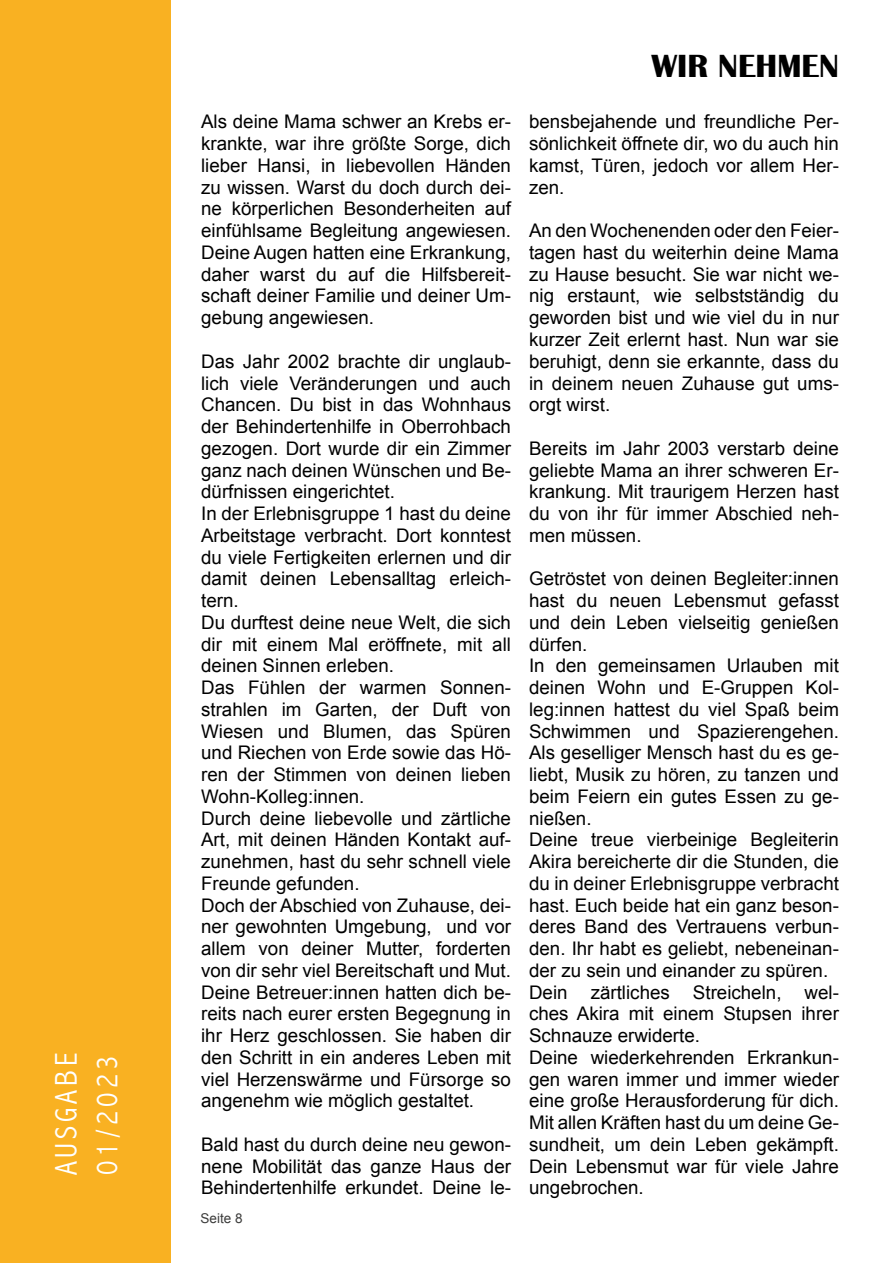
<style>
.page{position:relative;width:893px;height:1263px;background:#fff}
.page>*{position:absolute;margin:0;border:0;box-sizing:border-box;transform-origin:0 0}
.t1{font:700 33px "Britannic";color:#000}
.t2{font:300 condensed 31.5px/40.5px "Abadi";letter-spacing:.13em;color:#fff}
.t3{font:18.75px/21.8px "Arial";color:#000;text-align:justify}
.t4{font:13.5px "Arial";color:#3c3c3b}
</style>
<div class="page">
<div style="left:0;top:0;width:171px;height:1263px;background:#f9b122"></div>
<h2 class="t2" style="left:46px;top:1175px;width:124px;rotate:-90deg">AUSGABE<br>01/2023</h2>
<p class="t3" style="left:201px;top:111px;width:311px">Als deine Mama schwer an Krebs er&shy;krankte, war ihre größte Sorge, dich lieber Hansi, in liebevollen Händen zu wissen. Warst du doch durch dei&shy;ne körperlichen Besonderheiten auf einfühlsame Begleitung angewiesen.<br>Deine Augen hatten eine Erkrankung, daher warst du auf die Hilfsbereit&shy;schaft deiner Familie und deiner Um&shy;gebung angewiesen.</p>
<p class="t3" style="left:201px;top:350px;width:311px;text-align:left">Das Jahr 2002 brachte dir unglaub&shy;lich viele Veränderungen und auch<br>Chancen. Du bist in das Wohnhaus der Behindertenhilfe in Oberrohbach gezogen. Dort wurde dir ein Zimmer ganz nach deinen Wünschen und Be&shy;dürfnissen eingerichtet.<br>In der Erlebnisgruppe 1 hast du deine<br>Arbeitstage verbracht. Dort konntest du viele Fertigkeiten erlernen und dir damit deinen Lebensalltag erleich&shy;tern.<br>Du durftest deine neue Welt, die sich dir mit einem Mal eröffnete, mit all deinen Sinnen erleben.<br>Das Fühlen der warmen Sonnen&shy;strahlen im Garten, der Duft von<br>Wiesen und Blumen, das Spüren und Riechen von Erde sowie das Hö&shy;ren der Stimmen von deinen lieben<br>Wohn-Kolleg:innen.<br>Durch deine liebevolle und zärtliche<br>Art, mit deinen Händen Kontakt auf&shy;zunehmen, hast du sehr schnell viele<br>Freunde gefunden.<br>Doch der Abschied von Zuhause, dei&shy;ner gewohnten Umgebung, und vor allem von deiner Mutter, forderten von dir sehr viel Bereitschaft und Mut.<br>Deine Betreuer:innen hatten dich be&shy;reits nach eurer ersten Begegnung in ihr Herz geschlossen. Sie haben dir den Schritt in ein anderes Leben mit viel Herzenswärme und Fürsorge so angenehm wie möglich gestaltet.</p>
<p class="t3" style="left:201px;top:1133px;width:311px">Bald hast du durch deine neu gewon&shy;nene Mobilität das ganze Haus der Behindertenhilfe erkundet. Deine le-</p>
<p class="t4" style="left:201px;top:1209px;width:44px">Seite 8</p>
<h1 class="t1" style="left:651px;top:48px;width:189px">WIR NEHMEN</h1>
<p class="t3" style="left:529px;top:111px;width:311px">bensbejahende und freundliche Per&shy;sönlichkeit öffnete dir, wo du auch hin kamst, Türen, jedoch vor allem Her&shy;zen.</p>
<p class="t3" style="left:529px;top:220px;width:311px">An den Wochenenden oder den Feier&shy;tagen hast du weiterhin deine Mama zu Hause besucht. Sie war nicht we&shy;nig erstaunt, wie selbstständig du geworden bist und wie viel du in nur kurzer Zeit erlernt hast. Nun war sie beruhigt, denn sie erkannte, dass du in deinem neuen Zuhause gut ums&shy;orgt wirst.</p>
<p class="t3" style="left:529px;top:437px;width:311px">Bereits im Jahr 2003 verstarb deine geliebte Mama an ihrer schweren Er&shy;krankung. Mit traurigem Herzen hast du von ihr für immer Abschied neh&shy;men müssen.</p>
<p class="t3" style="left:529px;top:568px;width:311px;text-align:left">Getröstet von deinen Begleiter:innen hast du neuen Lebensmut gefasst und dein Leben vielseitig genießen dürfen.<br>In den gemeinsamen Urlauben mit deinen Wohn und E-Gruppen Kol&shy;leg:innen hattest du viel Spaß beim<br>Schwimmen und Spazierengehen.<br>Als geselliger Mensch hast du es ge&shy;liebt, Musik zu hören, zu tanzen und beim Feiern ein gutes Essen zu ge&shy;nießen.<br>Deine treue vierbeinige Begleiterin<br>Akira bereicherte dir die Stunden, die du in deiner Erlebnisgruppe verbracht hast. Euch beide hat ein ganz beson&shy;deres Band des Vertrauens verbun&shy;den. Ihr habt es geliebt, nebeneinan&shy;der zu sein und einander zu spüren.<br>Dein zärtliches Streicheln, wel&shy;ches Akira mit einem Stupsen ihrer<br>Schnauze erwiderte.<br>Deine wiederkehrenden Erkrankun&shy;gen waren immer und immer wieder eine große Herausforderung für dich.<br>Mit allen Kräften hast du um deine Ge&shy;sundheit, um dein Leben gekämpft.<br>Dein Lebensmut war für viele Jahre ungebrochen.</p>
</div>
